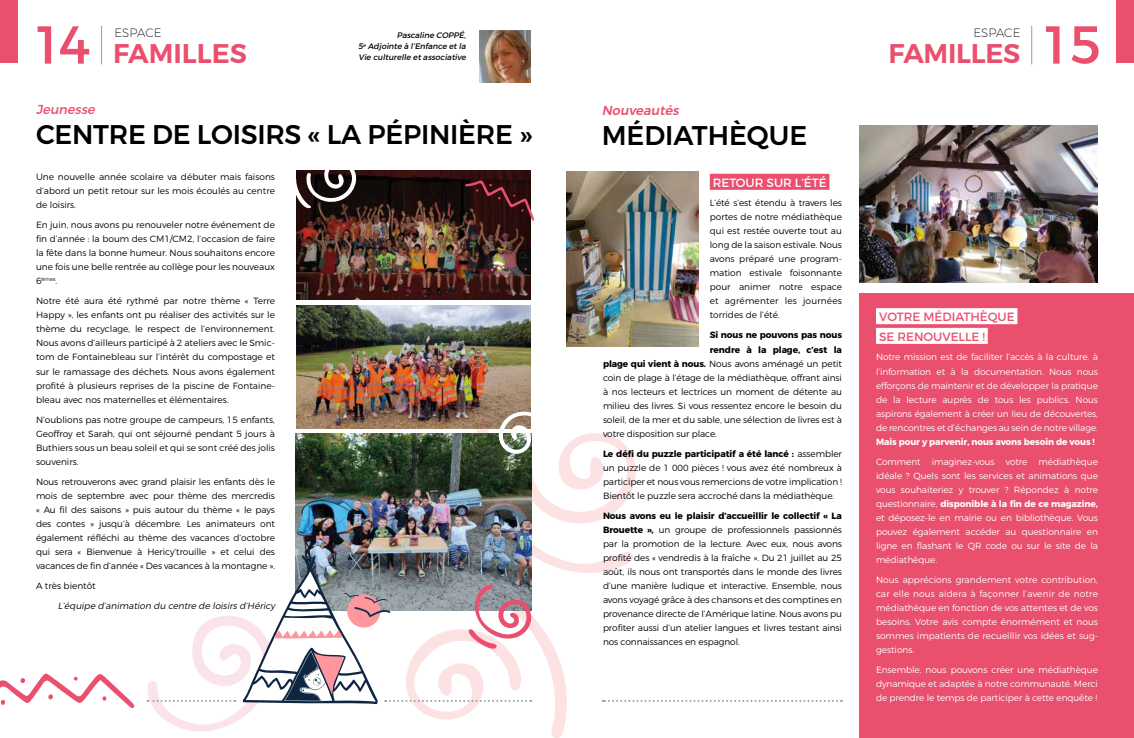
<style>
.page{position:relative;width:1134px;height:738px;background:#fff}
.page>*{position:absolute;margin:0;border:0;box-sizing:border-box;transform-origin:0 0}
.t1{font:53.2px "Montserrat";color:#ea4f6e}
.t2{font:500 27px "Montserrat";letter-spacing:-.01em;color:#000}
.t3{font:600 27px "Montserrat";letter-spacing:-.01em;color:#ea4f6e}
.t4{font:italic 500 13px "Montserrat";color:#ea4f6e}
.t5{font:italic 13px "Montserrat";color:#ea4f6e}
.t6{font:200 12.1px "Montserrat";color:#000}
.t7{font:12px/19.7px "Montserrat";color:#ea4f6e}
.t8{font:12px "Montserrat";color:#fff}
.t9{font:300 9px/14px "Montserrat";letter-spacing:-.01em;color:#000;text-align:justify}
.t10{font:300 9px/14px "Montserrat";letter-spacing:-.01em;color:#fff;text-align:justify}
.t11{font:italic 300 9px "Montserrat";color:#000}
.t12{font:700 9px "Montserrat";letter-spacing:-.01em;color:#000}
.t13{font:700 9px "Montserrat";letter-spacing:-.01em;color:#fff}
.t14{font:italic 8px/11px "Montserrat";color:#000;text-align:justify}
.t15{font:300 5.2px "Montserrat";color:#000}
.s1{font-weight:400;font-size:53.2px}
.s2{font-size:9px}
.s3{font-weight:700}
</style>
<div class="page">
<div style="left:859px;top:293px;width:275px;height:444px;background:#ea4f6e"></div>
<div style="left:1117px;top:0;width:17px;height:62px;background:#ea4f6e"></div>
<hr style="left:1031px;top:26px;width:1px;height:38px;background:#9d9d9c">
<svg style="left:0;top:673px;width:135px;height:34px"></svg>
<div style="left:0;top:0;width:17px;height:62px;background:#ea4f6e"></div>
<hr style="left:101px;top:26px;width:1px;height:38px;background:#9d9d9c">
<img style="left:479px;top:30px;width:52px;height:52px">
<img style="left:297px;top:171px;width:234px;height:128px">
<img style="left:296px;top:305px;width:235px;height:96px">
<div style="left:710px;top:174px;width:119px;height:16px;background:#ea4f6e"></div>
<img style="left:859px;top:125px;width:239px;height:157px">
<img style="left:567px;top:171px;width:131px;height:175px">
<svg style="left:296px;top:170px;width:61px;height:39px"></svg>
<svg style="left:146px;top:401px;width:696px;height:336px"></svg>
<svg style="left:465px;top:180px;width:69px;height:40px;background:#441d1f"></svg>
<div style="left:876px;top:308px;width:141px;height:16px;background:#fff"></div>
<div style="left:876px;top:327px;width:112px;height:16px;background:#fff"></div>
<h2 class="t3" style="left:37px;top:36px;width:212px"><span class="s1">14</span> FAMILLES</h2>
<p class="t14" style="left:358px;top:30px;width:111px;text-indent:39px">Pascaline COPPÉ, 5<sup>e</sup> Adjointe à l’Enfance et la Vie culturelle et associative</p>
<h3 class="t6" style="left:115px;top:26px;width:49px">ESPACE</h3>
<h3 class="t6" style="left:973px;top:26px;width:49px">ESPACE</h3>
<h2 class="t3" style="left:888px;top:36px;width:134px">FAMILLES</h2>
<h1 class="t1" style="left:1045px;top:12px;width:57px">15</h1>
<h3 class="t5" style="left:36px;top:101px;width:63px">Jeunesse</h3>
<h2 class="t2" style="left:36px;top:118px;width:497px">CENTRE DE LOISIRS « LA PÉPINIÈRE »</h2>
<p class="t9" style="left:36px;top:170px;width:240px">Une nouvelle année scolaire va débuter mais faisons d’abord un petit retour sur les mois écoulés au centre de loisirs.</p>
<p class="t9" style="left:36px;top:218px;width:240px">En juin, nous avons pu renouveler notre événement de fin d’année : la boum des CM1/CM2, l’occasion de faire la fête dans la bonne humeur. Nous souhaitons encore une fois une belle rentrée au collège pour les nouveaux</p>
<p class="t15" style="left:36px;top:276px;width:23px"><span class="s2">6</span>èmes<span class="s2">.</span></p>
<p class="t9" style="left:36px;top:294px;width:240px">Notre été aura été rythmé par notre thème « Terre Happy », les enfants ont pu réaliser des activités sur le thème du recyclage, le respect de l’environnement.<br>Nous avons d’ailleurs participé à 2 ateliers avec le Smic&shy;tom de Fontainebleau sur l’intérêt du compostage et sur le ramassage des déchets. Nous avons également profité à plusieurs reprises de la piscine de Fontaine&shy;bleau avec nos maternelles et élémentaires.</p>
<p class="t9" style="left:36px;top:412px;width:240px">N’oublions pas notre groupe de campeurs, 15 enfants, Geoffroy et Sarah, qui ont séjourné pendant 5 jours à Buthiers sous un beau soleil et qui se sont créé des jolis souvenirs.</p>
<p class="t9" style="left:36px;top:474px;width:240px">Nous retrouverons avec grand plaisir les enfants dès le mois de septembre avec pour thème des mercredis « Au fil des saisons » puis autour du thème « le pays des contes » jusqu’à décembre. Les animateurs ont également réfléchi au thème des vacances d’octobre qui sera « Bienvenue à Hericy’trouille » et celui des vacances de fin d’année « Des vacances à la montagne ».</p>
<p class="t9" style="left:36px;top:578px;width:61px">A très bientôt</p>
<p class="t11" style="left:58px;top:599px;width:219px">L’équipe d’animation du centre de loisirs d’Héricy</p>
<h3 class="t4" style="left:602px;top:102px;width:81px">Nouveautés</h3>
<h2 class="t2" style="left:602px;top:119px;width:207px">MÉDIATHÈQUE</h2>
<h3 class="t8" style="left:713px;top:175px;width:115px">RETOUR SUR L’ÉTÉ</h3>
<p class="t9" style="left:710px;top:196px;width:134px">L’été s’est étendu à travers les portes de notre médiathèque qui est restée ouverte tout au long de la saison estivale. Nous avons préparé une program&shy;mation estivale foisonnante pour animer notre espace et agrémenter les journées torrides de l’été.</p>
<p class="t12" style="left:710px;top:329px;width:134px">Si nous ne pouvons pas nous</p>
<p class="t12" style="left:710px;top:343px;width:134px">rendre à la plage, c’est la</p>
<p class="t9" style="left:603px;top:356px;width:240px"><span class="s3">plage qui vient à nous.</span> Nous avons aménagé un petit</p>
<p class="t9" style="left:603px;top:370px;width:240px">coin de plage à l’étage de la médiathèque, offrant ainsi</p>
<p class="t9" style="left:603px;top:384px;width:240px">à nos lecteurs et lectrices un moment de détente au</p>
<p class="t9" style="left:603px;top:398px;width:240px">milieu des livres. Si vous ressentez encore le besoin du</p>
<p class="t9" style="left:603px;top:412px;width:240px">soleil, de la mer et du sable, une sélection de livres est à</p>
<p class="t9" style="left:603px;top:426px;width:116px">votre disposition sur place.</p>
<p class="t9" style="left:603px;top:446px;width:240px"><span class="s3">Le défi du puzzle participatif a été lancé :</span> assembler un puzzle de 1 000 pièces ! vous avez été nombreux à participer et nous vous remercions de votre implication !<br>Bientôt le puzzle sera accroché dans la médiathèque.</p>
<p class="t9" style="left:603px;top:508px;width:240px"><span class="s3">Nous avons eu le plaisir d’accueillir le collectif « La Brouette »,</span> un groupe de professionnels passionnés par la promotion de la lecture. Avec eux, nous avons profité des « vendredis à la fraîche ». Du 21 juillet au 25 août, ils nous ont transportés dans le monde des livres d’une manière ludique et interactive. Ensemble, nous avons voyagé grâce à des chansons et des comptines en provenance directe de l’Amérique latine. Nous avons pu profiter aussi d’un atelier langues et livres testant ainsi nos connaissances en espagnol.</p>
<h3 class="t7" style="left:879px;top:306px;width:137px">VOTRE MÉDIATHÈQUE<br>SE RENOUVELLE !</h3>
<p class="t10" style="left:876px;top:350px;width:223px">Notre mission est de faciliter l’accès à la culture, à l’information et à la documentation. Nous nous efforçons de maintenir et de développer la pratique de la lecture auprès de tous les publics. Nous aspirons également à créer un lieu de découvertes, de rencontres et d’échanges au sein de notre village.</p>
<p class="t13" style="left:876px;top:435px;width:220px">Mais pour y parvenir, nous avons besoin de vous !</p>
<p class="t10" style="left:876px;top:454px;width:223px">Comment imaginez-vous votre médiathèque idéale ? Quels sont les services et animations que vous souhaiteriez y trouver ? Répondez à notre questionnaire, <span class="s3">disponible à la fin de ce magazine, </span>et déposez-le en mairie ou en bibliothèque. Vous pouvez également accéder au questionnaire en ligne en flashant le QR code ou sur le site de la médiathèque.</p>
<p class="t10" style="left:876px;top:572px;width:223px">Nous apprécions grandement votre contribution, car elle nous aidera à façonner l’avenir de notre médiathèque en fonction de vos attentes et de vos besoins. Votre avis compte énormément et nous sommes impatients de recueillir vos idées et sug&shy;gestions.</p>
<p class="t10" style="left:876px;top:662px;width:223px">Ensemble, nous pouvons créer une médiathèque dynamique et adaptée à notre communauté. Merci de prendre le temps de participer à cette enquête !</p>
</div>
